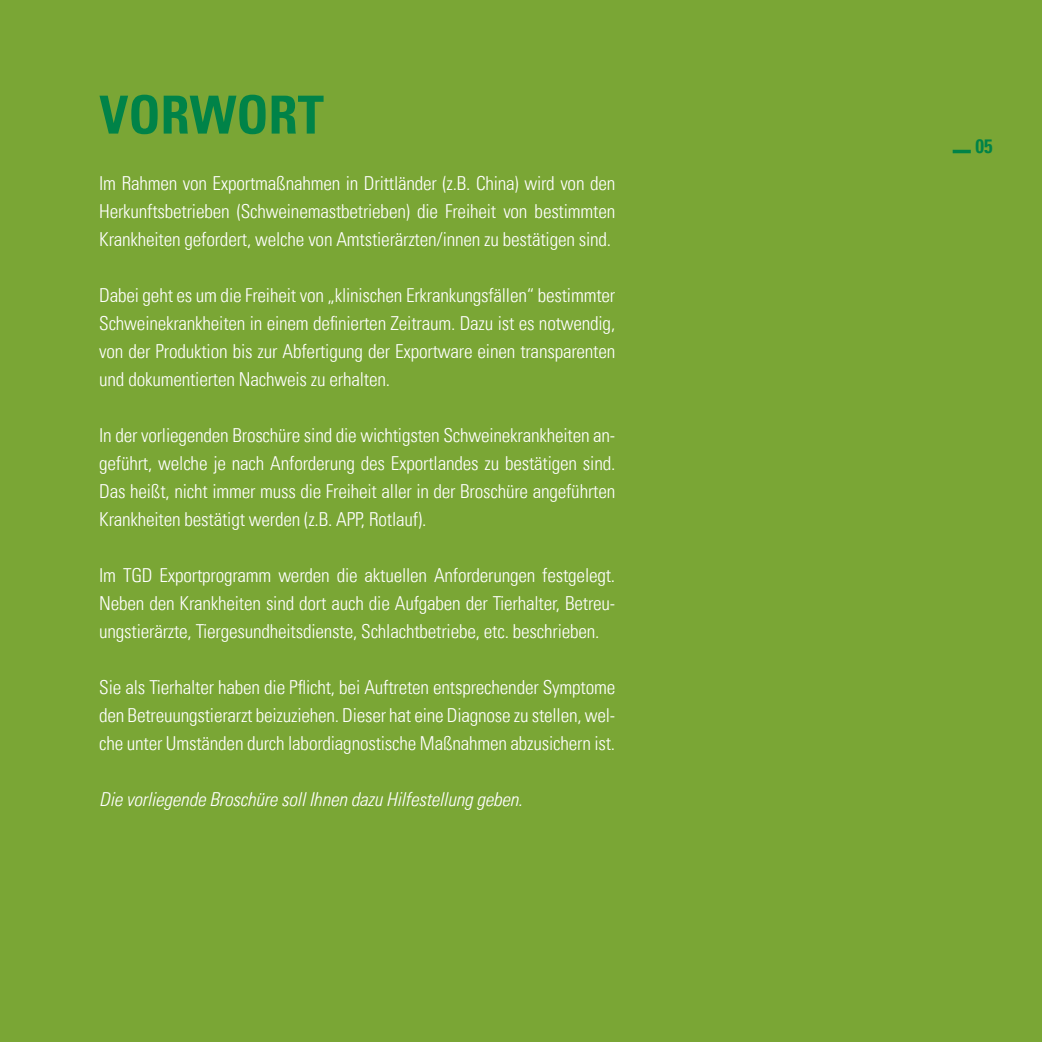
<style>
.page{position:relative;width:1042px;height:1042px;background:#7aa635}
.page>*{position:absolute;margin:0;border:0;box-sizing:border-box;transform-origin:0 0}
.t1{font:700 condensed 52.5px "Univers LT Pro";color:#008348}
.t2{font:300 condensed 19.25px/28px "Univers LT Pro";letter-spacing:-.01em;color:#fff;text-align:justify}
.t3{font:italic 300 condensed 19.25px "Univers LT Pro";letter-spacing:-.01em;color:#fff}
.t4{font:700 condensed 19.25px "Univers LT Pro";color:#008348}
</style>
<div class="page">
<hr style="left:952px;top:150px;width:19px;height:3px;background:#008348">
<h1 class="t1" style="left:99px;top:83px;width:226px">VORWORT</h1>
<p class="t2" style="left:99px;top:168px;width:517px">Im Rahmen von Exportmaßnahmen in Drittländer (z.B. China) wird von den Herkunftsbetrieben (Schweinemastbetrieben) die Freiheit von bestimmten Krankheiten gefordert, welche von Amtstierärzten/innen zu bestätigen sind.</p>
<p class="t2" style="left:99px;top:280px;width:517px">Dabei geht es um die Freiheit von „klinischen Erkrankungsfällen“ bestimmter Schweinekrankheiten in einem definierten Zeitraum. Dazu ist es notwendig, von der Produktion bis zur Abfertigung der Exportware einen transparenten und dokumentierten Nachweis zu erhalten.</p>
<p class="t2" style="left:99px;top:420px;width:517px">In der vorliegenden Broschüre sind die wichtigsten Schweinekrankheiten an&shy;geführt, welche je nach Anforderung des Exportlandes zu bestätigen sind.<br>Das heißt, nicht immer muss die Freiheit aller in der Broschüre angeführten Krankheiten bestätigt werden (z.B. APP, Rotlauf).</p>
<p class="t2" style="left:99px;top:560px;width:517px">Im TGD Exportprogramm werden die aktuellen Anforderungen festgelegt.<br>Neben den Krankheiten sind dort auch die Aufgaben der Tierhalter, Betreu&shy;ungstierärzte, Tiergesundheitsdienste, Schlachtbetriebe, etc. beschrieben.</p>
<p class="t2" style="left:99px;top:672px;width:517px">Sie als Tierhalter haben die Pflicht, bei Auftreten entsprechender Symptome den Betreuungstierarzt beizuziehen. Dieser hat eine Diagnose zu stellen, wel&shy;che unter Umständen durch labordiagnostische Maßnahmen abzusichern ist.</p>
<p class="t3" style="left:99px;top:786px;width:425px">Die vorliegende Broschüre soll Ihnen dazu Hilfestellung geben.</p>
<p class="t4" style="left:975px;top:135px;width:19px">05</p>
</div>
